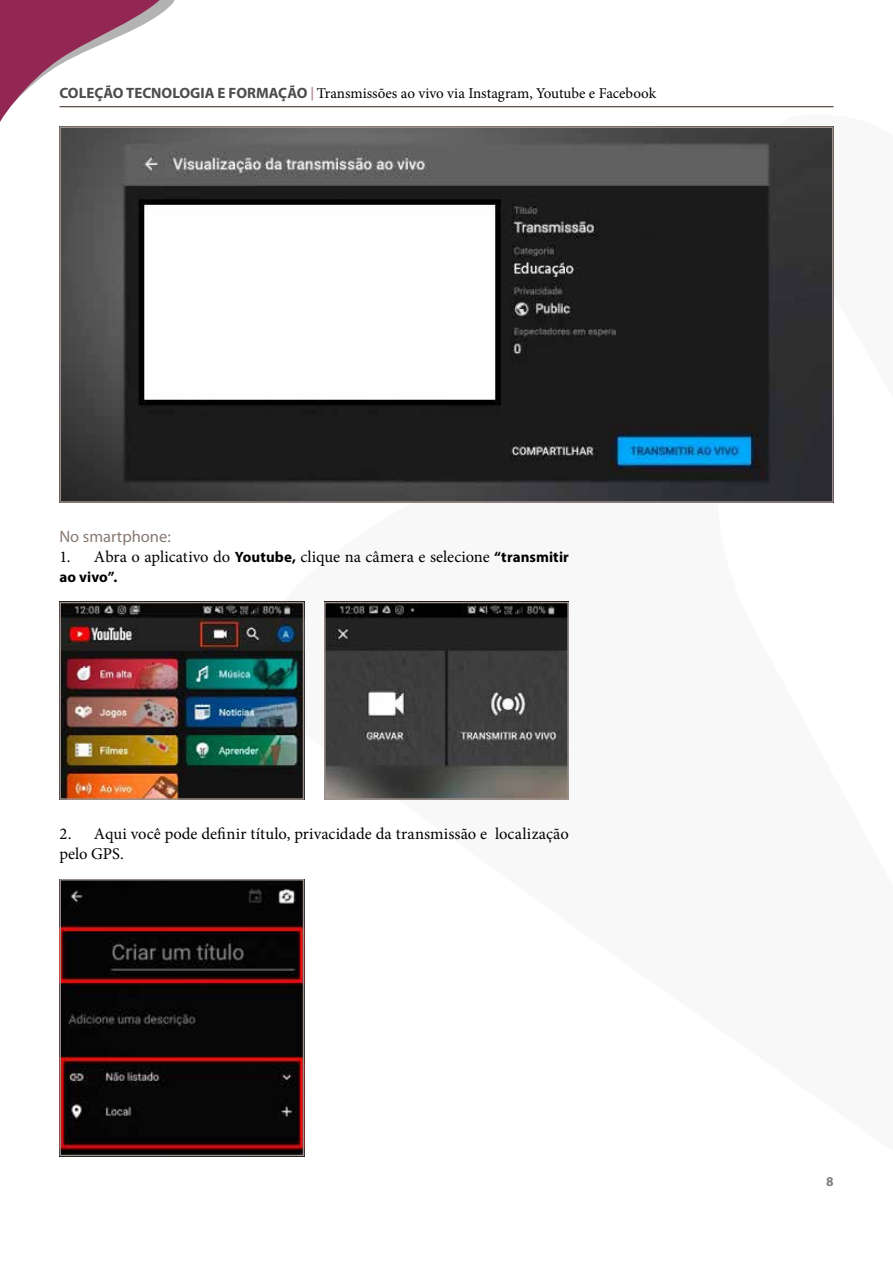
<style>
.page{position:relative;width:893px;height:1263px;background:#fff}
.page>*{position:absolute;margin:0;border:0;box-sizing:border-box;transform-origin:0 0}
.t1{font:16.5px/19.8px "Minion Pro";letter-spacing:.005em;color:#000}
.t2{font:16.5px "Myriad Pro";color:#887a74}
.t3{font:15px "Minion Pro";letter-spacing:-.005em;color:#000}
.t4{font:700 15px "Myriad Pro";letter-spacing:.005em;color:#000}
.t5{font:700 13.5px "Myriad Pro";color:#808080}
.s1{font-family:"Myriad Pro";font-weight:700;color:#4d4d4d}
.s2{font-family:"Myriad Pro";font-weight:700;font-size:13.5px;color:#b892a2}
.s3{font-family:"Myriad Pro";font-weight:700;font-size:15px}
</style>
<div class="page">
<svg style="left:747px;top:106px;width:87px;height:397px"></svg>
<svg style="left:0;top:0;width:198px;height:127px"></svg>
<hr style="left:59px;top:106px;width:774px;height:1px;background:#382117">
<img style="left:62px;top:130px;width:768px;height:370px">
<div style="left:59px;top:127px;width:774px;height:376px;border:2px solid #9c908b"></div>
<img style="left:62px;top:605px;width:239px;height:192px">
<div style="left:59px;top:602px;width:245px;height:198px;border:2px solid #9c908b"></div>
<img style="left:327px;top:605px;width:239px;height:192px">
<div style="left:324px;top:602px;width:245px;height:198px;border:2px solid #9c908b"></div>
<img style="left:62px;top:882px;width:239px;height:271px">
<div style="left:59px;top:879px;width:245px;height:277px;border:2px solid #9c908b"></div>
<p class="t3" style="left:59px;top:83px;width:598px"><span class="s1">COLEÇÃO TECNOLOGIA E FORMAÇÃO</span> <span class="s2">|</span> Transmissões ao vivo via Instagram, Youtube e Facebook</p>
<p class="t2" style="left:59px;top:528px;width:113px">No smartphone:</p>
<p class="t1" style="left:59px;top:547px;width:511px">1. Abra o aplicativo do <span class="s3">Youtube,</span> clique na câmera e selecione <span class="s3">“transmitir</span></p>
<p class="t4" style="left:59px;top:567px;width:59px">ao vivo”.</p>
<p class="t1" style="left:59px;top:824px;width:511px">2. Aqui você pode definir título, privacidade da transmissão e localização pelo GPS.</p>
<p class="t5" style="left:826px;top:1173px;width:9px">8</p>
</div>
